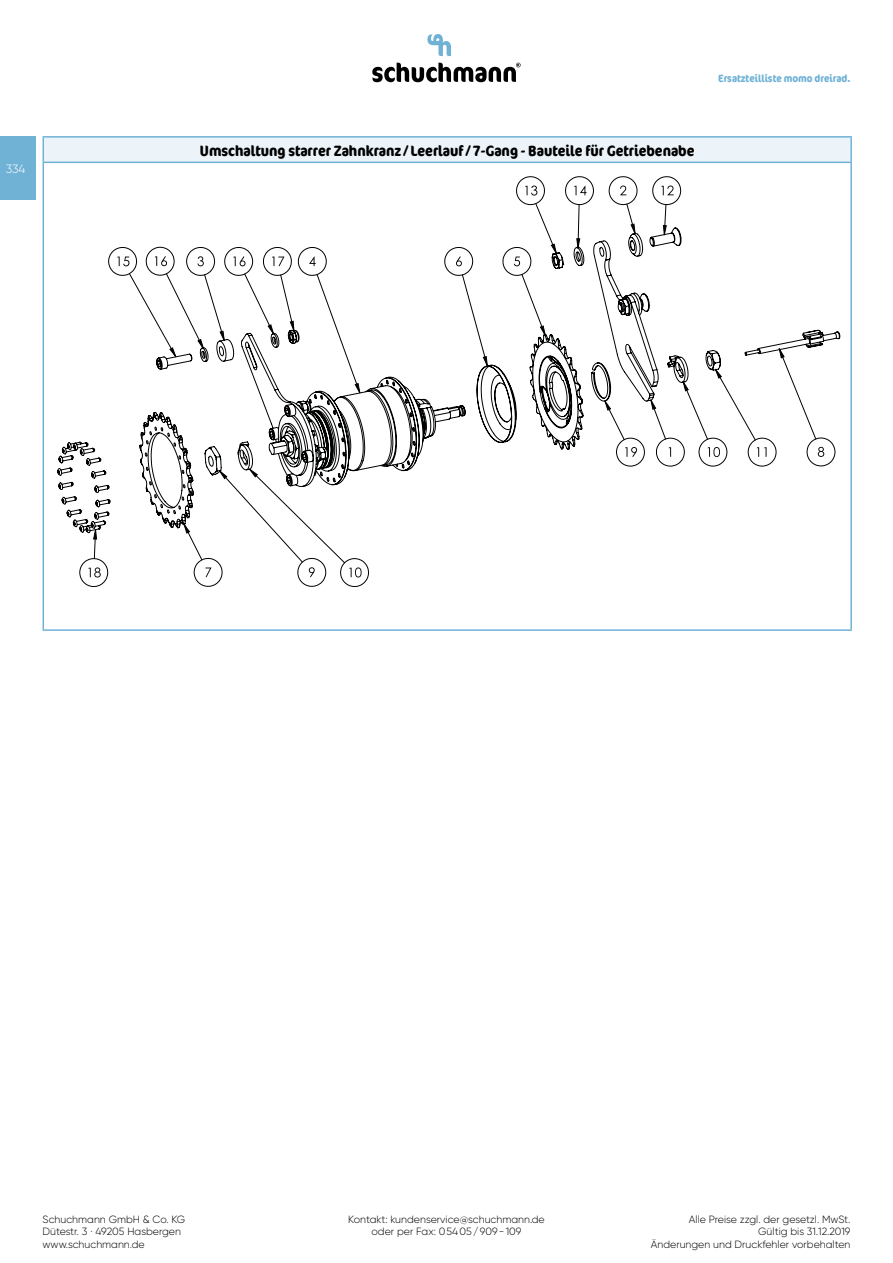
<style>
.page{position:relative;width:893px;height:1263px;background:#fff}
.page>*{position:absolute;margin:0;border:0;box-sizing:border-box;transform-origin:0 0}
.t1{font:700 condensed 15px "Cocon Offc Pro";color:#000}
.t2{font:300 12px "Gilroy";color:#fff}
.t3{font:300 10.5px/12.6px "Gilroy";color:#000;text-align:center}
.t4{font:700 condensed 10.5px "Cocon Offc Pro";color:#70b2d6}
</style>
<div class="page">
<svg style="left:372px;top:63px;width:149px;height:19px"></svg>
<svg style="left:427px;top:34px;width:24px;height:22px"></svg>
<div style="left:0;top:136px;width:36px;height:64px;background:#70b2d6"></div>
<div style="left:43px;top:137px;width:808px;height:25px;background:#ecf4fa"></div>
<svg style="left:43px;top:138px;width:1px;height:24px"></svg>
<hr style="left:43px;top:136px;width:809px;height:2px;background:#70b2d6">
<hr style="left:850px;top:138px;width:2px;height:24px;background:#70b2d6">
<hr style="left:43px;top:163px;width:1px;height:466px;background:#70b2d6">
<hr style="left:43px;top:162px;width:809px;height:1px;background:#70b2d6">
<hr style="left:850px;top:163px;width:2px;height:466px;background:#70b2d6">
<hr style="left:43px;top:629px;width:809px;height:2px;background:#70b2d6">
<svg style="left:79px;top:176px;width:603px;height:411px"></svg>
<svg style="left:94px;top:203px;width:588px;height:360px"></svg>
<svg style="left:94px;top:224px;width:588px;height:315px"></svg>
<svg style="left:57px;top:227px;width:783px;height:306px"></svg>
<p class="t2" style="left:6px;top:161px;width:21px">334</p>
<p class="t4" style="left:718px;top:71px;width:134px">Ersatzteilliste momo dreirad.</p>
<h1 class="t1" style="left:200px;top:140px;width:496px">Umschaltung starrer Zahnkranz/ Leerlauf/7-Gang - Bauteile für Getriebenabe</h1>
<p class="t3" style="left:43px;top:1212px;width:144px;text-align:left">Schuchmann GmbH &amp; Co. KG<br>Dütestr. 3 · 49205 Hasbergen www.schuchmann.de</p>
<p class="t3" style="left:651px;top:1212px;width:201px;text-align:right">Alle Preise zzgl. der gesetzl. MwSt.<br>Gültig bis 31.12.2019<br>Änderungen und Druckfehler vorbehalten</p>
<p class="t3" style="left:348px;top:1212px;width:198px">Kontakt: kundenservice@schuchmann.de oder per Fax: 0 54 05 / 909 - 109</p>
</div>
